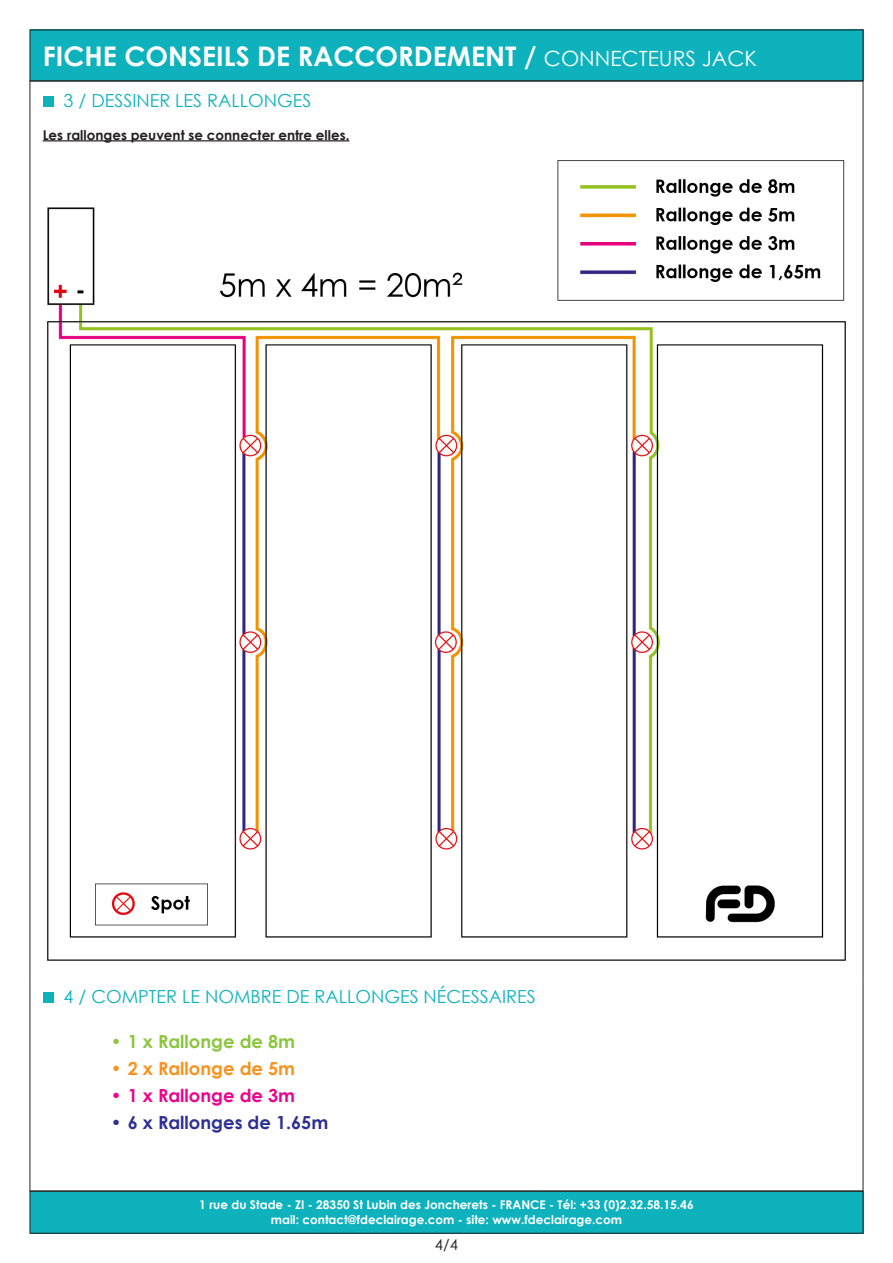
<style>
.page{position:relative;width:893px;height:1263px;background:#fff}
.page>*{position:absolute;margin:0;border:0;box-sizing:border-box;transform-origin:0 0}
.t1{font:700 27px "Century Gothic";color:#fff}
.t2{font:18px "Century Gothic";color:#0eb2bc}
.t3{font:700 18px "Century Gothic";color:#2e3092}
.t4{font:700 18px "Century Gothic";color:#8bc63e}
.t5{font:700 18px "Century Gothic";color:#f7931d}
.t6{font:700 18px "Century Gothic";color:#ed028c}
.t7{font:15px "Century Gothic";color:#231f20}
.t8{font:700 13.5px "Century Gothic";color:#231f20}
.t9{font:700 12px "Century Gothic";color:#fff}
.s1{font-weight:400;font-size:21px}
</style>
<div class="page">
<div style="left:30px;top:30px;width:833px;height:51px;background:#0eb2bc"></div>
<div style="left:30px;top:30px;width:833px;height:51px;border:1px solid #231f20"></div>
<div style="left:30px;top:1191px;width:833px;height:42px;background:#0eb2bc"></div>
<hr style="left:30px;top:81px;width:507px;height:1px;background:#231f20">
<hr style="left:30px;top:81px;width:1px;height:896px;background:#231f20">
<hr style="left:537px;top:81px;width:326px;height:1px;background:#231f20">
<hr style="left:863px;top:81px;width:1px;height:896px;background:#231f20">
<hr style="left:30px;top:977px;width:1px;height:214px;background:#231f20">
<hr style="left:863px;top:977px;width:1px;height:214px;background:#231f20">
<hr style="left:30px;top:1191px;width:507px;height:1px;background:#231f20">
<hr style="left:537px;top:1191px;width:326px;height:1px;background:#231f20">
<hr style="left:43px;top:140px;width:306px;height:1px;background:#231f20">
<div style="left:43px;top:96px;width:11px;height:11px;background:#0eb2bc"></div>
<img style="left:47px;top:161px;width:799px;height:799px">
<div style="left:43px;top:992px;width:11px;height:11px;background:#0eb2bc"></div>
<p class="t1" style="left:43px;top:35px;width:715px">FICHE CONSEILS DE RACCORDEMENT / <span class="s1">CONNECTEURS JACK</span></p>
<p class="t2" style="left:64px;top:88px;width:249px">3 / DESSINER LES RALLONGES</p>
<p class="t8" style="left:43px;top:124px;width:308px">Les rallonges peuvent se connecter entre elles.</p>
<p class="t2" style="left:64px;top:984px;width:474px">4 / COMPTER LE NOMBRE DE RALLONGES NÉCESSAIRES</p>
<p class="t4" style="left:111px;top:1028px;width:186px">• 1 x Rallonge de 8m</p>
<p class="t5" style="left:111px;top:1055px;width:186px">• 2 x Rallonge de 5m</p>
<p class="t6" style="left:111px;top:1082px;width:186px">• 1 x Rallonge de 3m</p>
<p class="t3" style="left:111px;top:1109px;width:219px">• 6 x Rallonges de 1.65m</p>
<p class="t9" style="left:199px;top:1196px;width:496px">1 rue du Stade - ZI - 28350 St Lubin des Joncherets - FRANCE - Tél: +33 (0)2.32.58.15.46</p>
<p class="t9" style="left:271px;top:1210px;width:353px">mail: contact@fdeclairage.com - site: www.fdeclairage.com</p>
<p class="t7" style="left:435px;top:1234px;width:25px">4/4</p>
</div>
